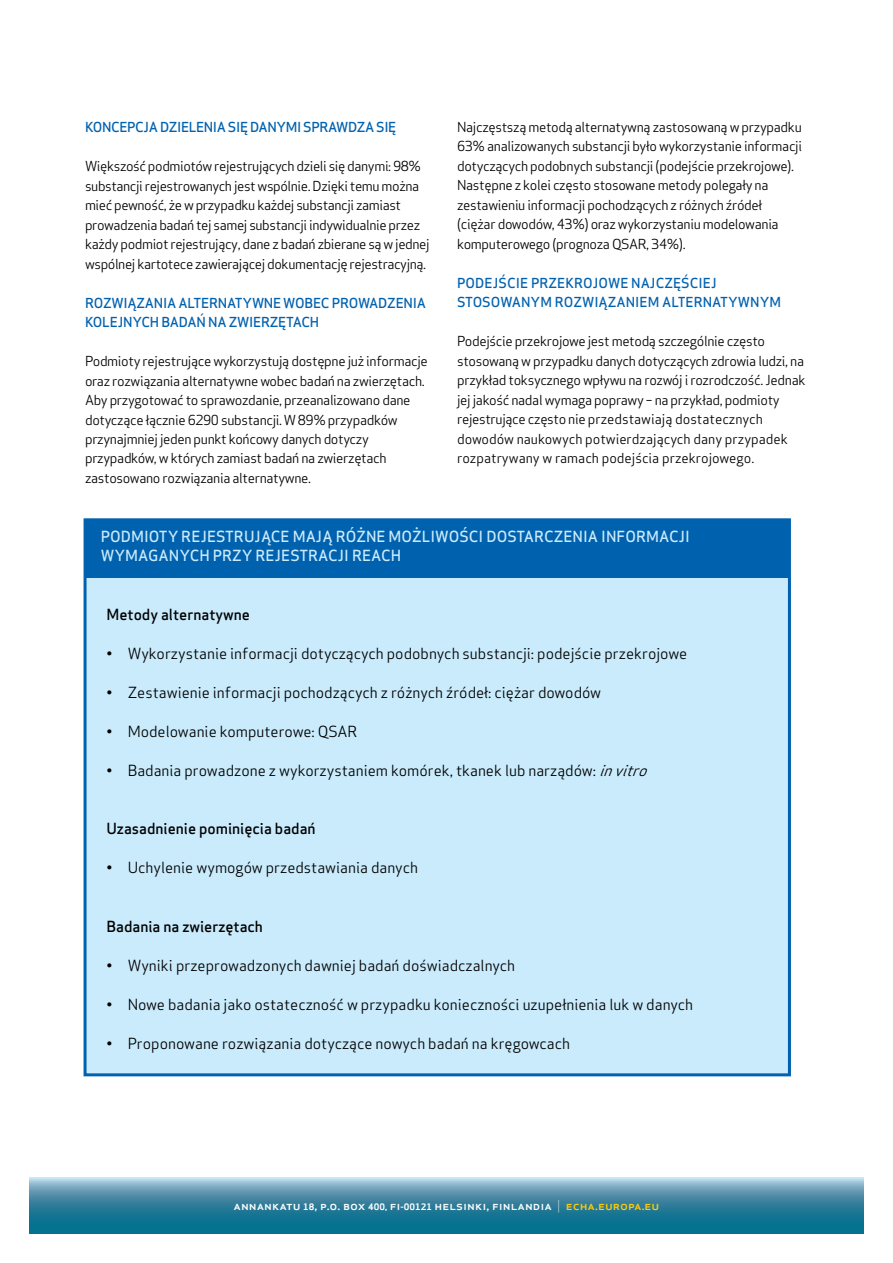
<style>
.page{position:relative;width:893px;height:1263px;background:#fff}
.page>*{position:absolute;margin:0;border:0;box-sizing:border-box;transform-origin:0 0}
.t1{font:15px "Apex Sans";color:#000}
.t2{font:500 15px/19.5px "Apex Sans";color:#c9ebfc}
.t3{font:500 15px "Apex Sans";color:#000}
.t4{font:13.5px/19.5px "Apex Sans";letter-spacing:-.025em;color:#000}
.t5{font:500 13.5px/19.5px "Apex Sans";letter-spacing:-.02em;color:#0061af}
.t6{font:500 13.5px/19.5px "Apex Sans";color:#0061af}
.t7{font:500 12.15px "Apex Sans";color:#fff;scale:1.08 1}
.s1{font-style:italic}
.s2{font-weight:700;font-size:8.7px}
.s3{font-weight:700;font-size:8.25px}
.s4{font-weight:300}
.s5{color:#ffcb05}
</style>
<div class="page">
<svg style="left:30px;top:1178px;width:833px;height:55px;background:#3e8aa5"></svg>
<div style="left:84px;top:518px;width:707px;height:558px;background:#c9ebfc;border:3px solid #0061af"></div>
<div style="left:86px;top:520px;width:704px;height:58px;background:#0061af"></div>
<p class="t5" style="left:85px;top:116px;width:313px">KONCEPCJA DZIELENIA SIĘ DANYMI SPRAWDZA SIĘ</p>
<p class="t4" style="left:85px;top:155px;width:346px">Większość podmiotów rejestrujących dzieli się danymi: 98% substancji rejestrowanych jest wspólnie. Dzięki temu można mieć pewność, że w przypadku każdej substancji zamiast prowadzenia badań tej samej substancji indywidualnie przez każdy podmiot rejestrujący, dane z badań zbierane są w jednej wspólnej kartotece zawierającej dokumentację rejestracyjną.</p>
<p class="t5" style="left:85px;top:291px;width:343px">ROZWIĄZANIA ALTERNATYWNE WOBEC PROWADZENIA<br>KOLEJNYCH BADAŃ NA ZWIERZĘTACH</p>
<p class="t4" style="left:85px;top:350px;width:344px">Podmioty rejestrujące wykorzystują dostępne już informacje oraz rozwiązania alternatywne wobec badań na zwierzętach.<br>Aby przygotować to sprawozdanie, przeanalizowano dane dotyczące łącznie 6290 substancji. W 89% przypadków przynajmniej jeden punkt końcowy danych dotyczy przypadków, w których zamiast badań na zwierzętach zastosowano rozwiązania alternatywne.</p>
<p class="t4" style="left:457px;top:116px;width:346px">Najczęstszą metodą alternatywną zastosowaną w przypadku 63% analizowanych substancji było wykorzystanie informacji dotyczących podobnych substancji (podejście przekrojowe).<br>Następne z kolei często stosowane metody polegały na zestawieniu informacji pochodzących z różnych źródeł (ciężar dowodów, 43%) oraz wykorzystaniu modelowania komputerowego (prognoza QSAR, 34%).</p>
<p class="t6" style="left:457px;top:271px;width:326px">PODEJŚCIE PRZEKROJOWE NAJCZĘŚCIEJ<br>STOSOWANYM ROZWIĄZANIEM ALTERNATYWNYM</p>
<p class="t4" style="left:457px;top:330px;width:350px">Podejście przekrojowe jest metodą szczególnie często stosowaną w przypadku danych dotyczących zdrowia ludzi, na przykład toksycznego wpływu na rozwój i rozrodczość. Jednak jej jakość nadal wymaga poprawy – na przykład, podmioty rejestrujące często nie przedstawiają dostatecznych dowodów naukowych potwierdzających dany przypadek rozpatrywany w ramach podejścia przekrojowego.</p>
<p class="t2" style="left:101px;top:524px;width:591px">PODMIOTY REJESTRUJĄCE MAJĄ RÓŻNE MOŻLIWOŚCI DOSTARCZENIA INFORMACJI<br>WYMAGANYCH PRZY REJESTRACJI REACH</p>
<p class="t3" style="left:106px;top:601px;width:145px">Metody alternatywne</p>
<p class="t1" style="left:106px;top:641px;width:582px">• Wykorzystanie informacji dotyczących podobnych substancji: podejście przekrojowe</p>
<p class="t1" style="left:106px;top:680px;width:496px">• Zestawienie informacji pochodzących z różnych źródeł: ciężar dowodów</p>
<p class="t1" style="left:106px;top:719px;width:252px">• Modelowanie komputerowe: QSAR</p>
<p class="t1" style="left:106px;top:758px;width:549px">• Badania prowadzone z wykorzystaniem komórek, tkanek lub narządów: <span class="s1">invitro</span></p>
<p class="t3" style="left:106px;top:815px;width:211px">Uzasadnienie pominięcia badań</p>
<p class="t1" style="left:106px;top:855px;width:313px">• Uchylenie wymogów przedstawiania danych</p>
<p class="t3" style="left:106px;top:913px;width:158px">Badania na zwierzętach</p>
<p class="t1" style="left:106px;top:953px;width:410px">• Wyniki przeprowadzonych dawniej badań doświadczalnych</p>
<p class="t1" style="left:106px;top:992px;width:588px">• Nowe badania jako ostateczność w przypadku konieczności uzupełnienia luk w danych</p>
<p class="t1" style="left:106px;top:1031px;width:465px">• Proponowane rozwiązania dotyczące nowych badań na kręgowcach</p>
<p class="t7" style="left:234px;top:1195px;width:396px">annankatu <span class="s2">18</span>, p.o. box <span class="s2">400,</span> fi<span class="s3">-</span><span class="s2">00121</span> helsinki, finlandia <span class="s4">|</span> <span class="s5">echa.europa.eu</span></p>
</div>
